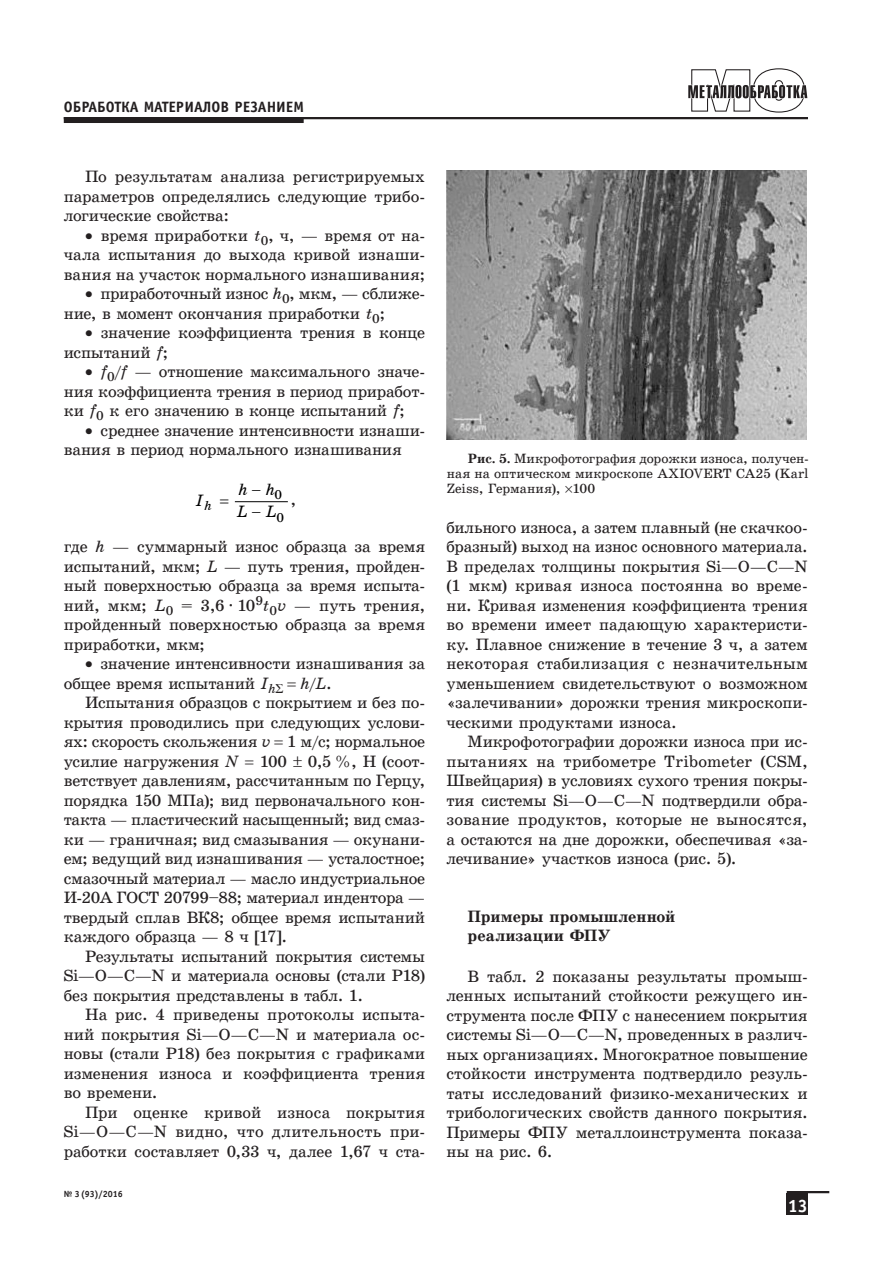
<style>
.page{position:relative;width:893px;height:1263px;background:#fff}
.page>*{position:absolute;margin:0;border:0;box-sizing:border-box;transform-origin:0 0}
.t1{font:700 18px "Officina Sans C";color:#fff}
.t2{font:16.5px/19.5px "School Book C";letter-spacing:-.01em;color:#231f20;text-align:justify}
.t3{font:16.5px/19.5px "School Book C Bold";letter-spacing:.005em;color:#231f20}
.t4{font:16.5px "School Book C Italic";color:#000}
.t5{font:16.5px "School Book C Italic";color:#231f20}
.t6{font:700 15px "Officina Sans C";color:#231f20}
.t7{font:13.5px/15px "School Book C";color:#231f20;text-align:justify}
.t8{font:13.2px/22.5px "School Book C";color:#000}
.t9{font:13.2px "School Book C Italic";color:#000}
.t10{font:700 9px "Officina Sans C";color:#231f20}
.s1{font-family:"School Book C Italic"}
.s2{font-family:"School Book C"}
.s3{font-family:"School Book C Bold"}
</style>
<div class="page">
<hr style="left:787px;top:1191px;width:42px;height:2px;background:#231f20">
<div style="left:787px;top:1193px;width:21px;height:22px;background:#231f20"></div>
<svg style="left:688px;top:68px;width:120px;height:45px"></svg>
<hr style="left:64px;top:117px;width:744px;height:2px;background:#231f20">
<div style="left:64px;top:117px;width:240px;height:6px;background:#231f20"></div>
<hr style="left:235px;top:501px;width:52px;height:1px;background:#000">
<img style="left:447px;top:170px;width:360px;height:270px">
<svg style="left:252px;top:501px;width:9px;height:2px"></svg>
<p class="t6" style="left:64px;top:98px;width:242px">ОБРАБОТКА МАТЕРИАЛОВ РЕЗАНИЕМ</p>
<p class="t2" style="left:64px;top:167px;width:363px;text-indent:21px">По результатам анализа регистрируемых параметров определялись следующие трибо&shy;логические свойства:</p>
<p class="t2" style="left:64px;top:225px;width:363px;text-indent:21px">• время приработки <span class="s1">t</span><sub>0</sub>, ч, — время от на&shy;чала испытания до выхода кривой изнаши&shy;вания на участок нормального изнашивания;</p>
<p class="t2" style="left:64px;top:284px;width:363px;text-indent:21px">• приработочный износ <span class="s1">h</span><sub>0</sub>, мкм, — сближе&shy;ние, в момент окончания приработки <span class="s1">t</span><sub>0</sub>;</p>
<p class="t2" style="left:64px;top:323px;width:363px;text-indent:21px">• значение коэффициента трения в конце испытаний <span class="s1">f</span>;</p>
<p class="t2" style="left:64px;top:362px;width:363px;text-indent:21px">• <span class="s1">f</span><sub>0</sub>/<span class="s1">f</span> — отношение максимального значе&shy;ния коэффициента трения в период приработ&shy;ки <span class="s1">f</span><sub>0</sub> к его значению в конце испытаний <span class="s1">f</span>;</p>
<p class="t2" style="left:64px;top:420px;width:363px;text-indent:21px">• среднее значение интенсивности изнаши&shy;вания в период нормального изнашивания</p>
<p class="t8" style="left:275px;top:483px;width:11px">0<br>0</p>
<p class="t4" style="left:238px;top:480px;width:38px">h h</p>
<p class="t4" style="left:196px;top:491px;width:9px">I</p>
<p class="t9" style="left:204px;top:499px;width:9px">h</p>
<p class="t2" style="left:290px;top:490px;width:7px">,</p>
<p class="t2" style="left:64px;top:537px;width:363px">где <span class="s1">h</span> — суммарный износ образца за время испытаний, мкм; <span class="s1">L</span> — путь трения, пройден&shy;ный поверхностью образца за время испыта&shy;ний, мкм; <span class="s1">L</span><sub>0</sub> = 3,6 · 10<sup>9</sup><span class="s1">t</span><sub>0</sub><span class="s1">v</span> — путь трения, пройденный поверхностью образца за время приработки, мкм;</p>
<p class="t2" style="left:64px;top:654px;width:363px;text-indent:21px">• значение интенсивности изнашивания за общее время испытаний <span class="s1">I</span><sub>h</sub></p>
<p class="t4" style="left:237px;top:502px;width:41px">L L</p>
<p class="t5" style="left:300px;top:674px;width:33px">h<span class="s2">/</span>L<span class="s2">.</span></p>
<p class="t2" style="left:64px;top:693px;width:363px;text-indent:21px">Испытания образцов с покрытием и без по&shy;крытия проводились при следующих услови&shy;ях: скорость скольжения <span class="s1">v</span> 1 м/с; нормальное усилие нагружения <span class="s1">N</span></p>
<p class="t2" style="left:64px;top:751px;width:363px;text-indent:244px">0,5 %, Н (соот&shy;ветствует давлениям, рассчитанным по Герцу, порядка 150 МПа); вид первоначального кон&shy;такта — пластический насыщенный; вид смаз&shy;ки — граничная; вид смазывания — окунани&shy;ем; ведущий вид изнашивания — усталостное; смазочный материал — масло индустриальное И-20А ГОСТ 20799–88; материал индентора — твердый сплав ВК8; общее время испытаний каждого образца — 8 ч [17].</p>
<p class="t2" style="left:64px;top:946px;width:363px;text-indent:21px">Результаты испытаний покрытия системы Si—O—C—N и материала основы (стали Р18) без покрытия представлены в табл. 1.</p>
<p class="t2" style="left:64px;top:1005px;width:363px;text-indent:21px">На рис. 4 приведены протоколы испыта&shy;ний покрытия Si—O—C—N и материала ос&shy;новы (стали Р18) без покрытия с графиками изменения износа и коэффициента трения во времени.</p>
<p class="t2" style="left:64px;top:1102px;width:363px;text-indent:21px">При оценке кривой износа покрытия Si—O—C—N видно, что длительность при&shy;работки составляет 0,33 ч, далее 1,67 ч ста-</p>
<p class="t2" style="left:260px;top:751px;width:29px">100</p>
<p class="t10" style="left:64px;top:1189px;width:61px">№ 3(93)/2016</p>
<p class="t7" style="left:447px;top:451px;width:364px;text-indent:21px"><span class="s3">Рис. 5.</span> Микрофотография дорожки износа, получен&shy;ная на оптическом микроскопе AXIOVERT СA25 (Karl Zeiss, Германия), 100</p>
<p class="t2" style="left:446px;top:518px;width:363px">бильного износа, а затем плавный (не скачкоо&shy;бразный) выход на износ основного материала.<br>В пределах толщины покрытия Si—O—C—N (1 мкм) кривая износа постоянна во време&shy;ни. Кривая изменения коэффициента трения во времени имеет падающую характеристи&shy;ку. Плавное снижение в течение 3 ч, а затем некоторая стабилизация с незначительным уменьшением свидетельствуют о возможном «залечивании» дорожки трения микроскопи&shy;ческими продуктами износа.</p>
<p class="t2" style="left:446px;top:732px;width:363px;text-indent:21px">Микрофотографии дорожки износа при ис&shy;пытаниях на трибометре Tribometer (CSM, Швейцария) в условиях сухого трения покры&shy;тия системы Si—O—C—N подтвердили обра&shy;зование продуктов, которые не выносятся, а остаются на дне дорожки, обеспечивая «за&shy;лечивание» участков износа (рис. 5).</p>
<p class="t3" style="left:468px;top:907px;width:209px">Примеры промышленной реализации ФПУ</p>
<p class="t2" style="left:446px;top:966px;width:363px;text-indent:21px">В табл. 2 показаны результаты промыш&shy;ленных испытаний стойкости режущего ин&shy;струмента после ФПУ с нанесением покрытия системы Si—O—C—N, проведенных в различ&shy;ных организациях. Многократное повышение стойкости инструмента подтвердило резуль&shy;таты исследований физико-механических и трибологических свойств данного покрытия.<br>Примеры ФПУ металлоинструмента показа&shy;ны на рис. 6.</p>
<p class="t1" style="left:788px;top:1195px;width:22px">13</p>
</div>
